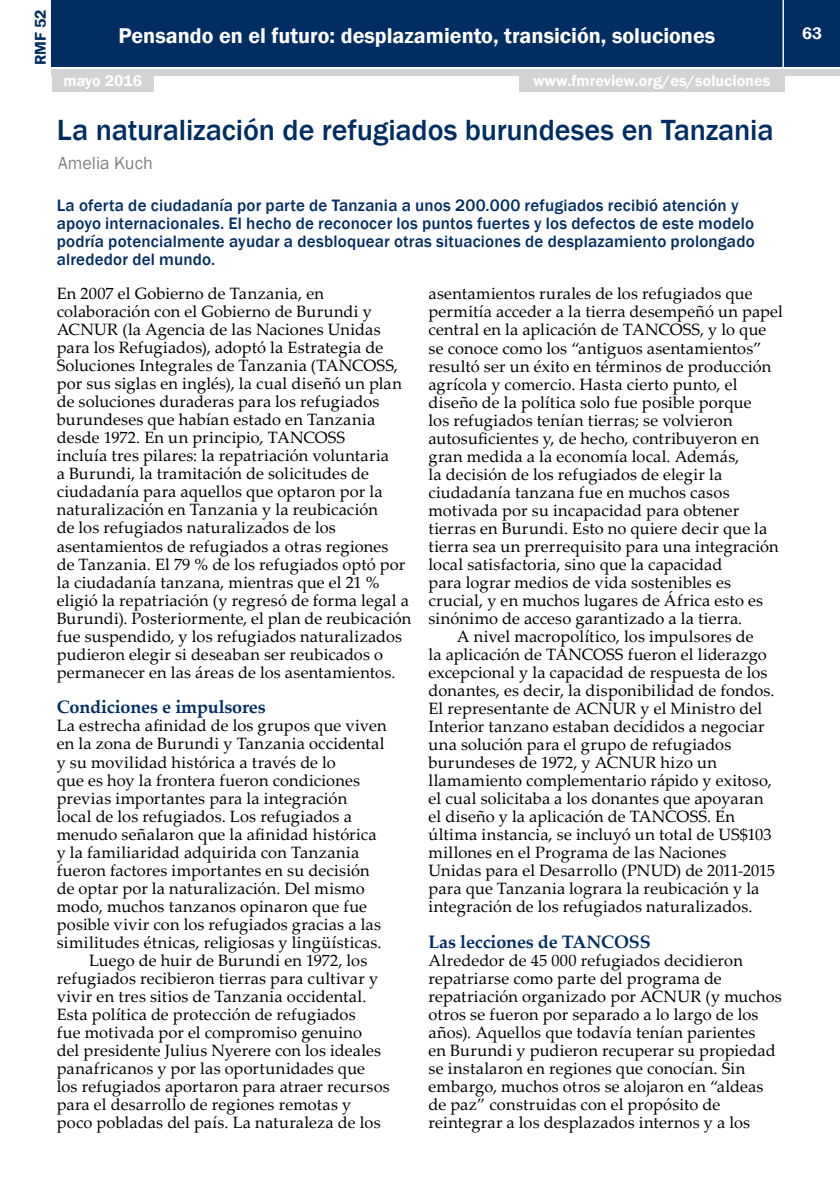
<style>
.page{position:relative;width:840px;height:1191px;background:#fff}
.page>*{position:absolute;margin:0;border:0;box-sizing:border-box;transform-origin:0 0}
.t1{font:500 30px "Franklin Gothic";letter-spacing:-.005em;color:#002d62}
.t2{font:600 22px "Franklin Gothic";color:#fff}
.t3{font:700 18px "Palatino Linotype";letter-spacing:-.01em;color:#002d62}
.t4{font:18px "Franklin Gothic";color:#808285}
.t5{font:500 17px/18px "Franklin Gothic";letter-spacing:.01em;color:#002d62}
.t6{font:600 17px "Franklin Gothic";color:#fff}
.t7{font:16.4px/18px "Palatino Linotype";letter-spacing:.01em;color:#000}
.t8{font:600 16px "Franklin Gothic";color:#fff}
.t9{font:600 16px "Franklin Gothic";color:#002d62}
</style>
<div class="page">
<div style="left:52px;top:0;width:787px;height:66px;background:#002d62"></div>
<div style="left:52px;top:69px;width:787px;height:6px;background:#d1d3d4"></div>
<hr style="left:782px;top:0;width:1px;height:68px;background:#fff">
<div style="left:52px;top:74px;width:102px;height:18px;background:#d1d3d4"></div>
<div style="left:518px;top:74px;width:266px;height:18px;background:#d1d3d4"></div>
<p class="t9" style="left:31px;top:65px;width:57px;rotate:-90deg">RMF 52</p>
<h2 class="t2" style="left:118px;top:22px;width:598px">Pensando en el futuro: desplazamiento, transición, soluciones</h2>
<p class="t8" style="left:64px;top:71px;width:80px">mayo 2016</p>
<p class="t8" style="left:532px;top:71px;width:238px">www.fmreview.org/es/soluciones</p>
<h1 class="t1" style="left:57px;top:112px;width:718px">La naturalización de refugiados burundeses en Tanzania</h1>
<p class="t4" style="left:58px;top:152px;width:96px">Amelia Kuch</p>
<p class="t5" style="left:57px;top:197px;width:699px">La oferta de ciudadanía por parte de Tanzania a unos 200.000 refugiados recibió atención y apoyo internacionales. El hecho de reconocer los puntos fuertes y los defectos de este modelo podría potencialmente ayudar a desbloquear otras situaciones de desplazamiento prolongado alrededor del mundo.</p>
<p class="t7" style="left:57px;top:284px;width:356px">En 2007 el Gobierno de Tanzania, en colaboración con el Gobierno de Burundi y ACNUR (la Agencia de las Naciones Unidas para los Refugiados), adoptó la Estrategia de Soluciones Integrales de Tanzania (TANCOSS, por sus siglas en inglés), la cual diseñó un plan de soluciones duraderas para los refugiados burundeses que habían estado en Tanzania desde 1972. En un principio, TANCOSS<br>incluía tres pilares: la repatriación voluntaria<br>a Burundi, la tramitación de solicitudes de ciudadanía para aquellos que optaron por la naturalización en Tanzania y la reubicación<br>de los refugiados naturalizados de los asentamientos de refugiados a otras regiones<br>de Tanzania. El 79 % de los refugiados optó por la ciudadanía tanzana, mientras que el 21 % eligió la repatriación (y regresó de forma legal a Burundi). Posteriormente, el plan de reubicación fue suspendido, y los refugiados naturalizados pudieron elegir si deseaban ser reubicados o permanecer en las áreas de los asentamientos.</p>
<p class="t3" style="left:57px;top:694px;width:210px">Condiciones e impulsores</p>
<p class="t7" style="left:57px;top:716px;width:331px">La estrecha afinidad de los grupos que viven</p>
<p class="t7" style="left:57px;top:734px;width:329px">en la zona de Burundi y Tanzania occidental</p>
<p class="t7" style="left:57px;top:752px;width:280px">y su movilidad histórica a través de lo</p>
<p class="t7" style="left:57px;top:770px;width:304px">que es hoy la frontera fueron condiciones</p>
<p class="t7" style="left:57px;top:788px;width:292px">previas importantes para la integración</p>
<p class="t7" style="left:57px;top:806px;width:296px">local de los refugiados. Los refugiados a</p>
<p class="t7" style="left:57px;top:824px;width:321px">menudo señalaron que la afinidad histórica</p>
<p class="t7" style="left:57px;top:842px;width:304px">y la familiaridad adquirida con Tanzania</p>
<p class="t7" style="left:57px;top:860px;width:314px">fueron factores importantes en su decisión</p>
<p class="t7" style="left:57px;top:878px;width:309px">de optar por la naturalización. Del mismo</p>
<p class="t7" style="left:57px;top:896px;width:312px">modo, muchos tanzanos opinaron que fue</p>
<p class="t7" style="left:57px;top:914px;width:325px">posible vivir con los refugiados gracias a las</p>
<p class="t7" style="left:57px;top:932px;width:326px">similitudes étnicas, religiosas y lingüísticas.</p>
<p class="t7" style="left:89px;top:950px;width:279px">Luego de huir de Burundi en 1972, los</p>
<p class="t7" style="left:57px;top:968px;width:323px">refugiados recibieron tierras para cultivar y</p>
<p class="t7" style="left:57px;top:986px;width:311px">vivir en tres sitios de Tanzania occidental.</p>
<p class="t7" style="left:57px;top:1004px;width:300px">Esta política de protección de refugiados</p>
<p class="t7" style="left:57px;top:1022px;width:307px">fue motivada por el compromiso genuino</p>
<p class="t7" style="left:57px;top:1040px;width:326px">del presidente Julius Nyerere con los ideales</p>
<p class="t7" style="left:57px;top:1058px;width:310px">panafricanos y por las oportunidades que</p>
<p class="t7" style="left:57px;top:1076px;width:334px">los refugiados aportaron para atraer recursos</p>
<p class="t7" style="left:57px;top:1094px;width:296px">para el desarrollo de regiones remotas y</p>
<p class="t7" style="left:57px;top:1112px;width:325px">poco pobladas del país. La naturaleza de los</p>
<p class="t7" style="left:428px;top:284px;width:325px">asentamientos rurales de los refugiados que</p>
<p class="t7" style="left:428px;top:302px;width:356px">permitía acceder a la tierra desempeñó un papel</p>
<p class="t7" style="left:428px;top:320px;width:339px">central en la aplicación de TANCOSS, y lo que</p>
<p class="t7" style="left:428px;top:338px;width:334px">se conoce como los “antiguos asentamientos”</p>
<p class="t7" style="left:428px;top:356px;width:344px">resultó ser un éxito en términos de producción</p>
<p class="t7" style="left:428px;top:374px;width:310px">agrícola y comercio. Hasta cierto punto, el</p>
<p class="t7" style="left:428px;top:392px;width:324px">diseño de la política solo fue posible porque</p>
<p class="t7" style="left:428px;top:410px;width:305px">los refugiados tenían tierras; se volvieron</p>
<p class="t7" style="left:428px;top:428px;width:332px">autosuficientes y, de hecho, contribuyeron en</p>
<p class="t7" style="left:428px;top:446px;width:312px">gran medida a la economía local. Además,</p>
<p class="t7" style="left:428px;top:464px;width:295px">la decisión de los refugiados de elegir la</p>
<p class="t7" style="left:428px;top:482px;width:302px">ciudadanía tanzana fue en muchos casos</p>
<p class="t7" style="left:428px;top:500px;width:312px">motivada por su incapacidad para obtener</p>
<p class="t7" style="left:428px;top:518px;width:340px">tierras en Burundi. Esto no quiere decir que la</p>
<p class="t7" style="left:428px;top:536px;width:351px">tierra sea un prerrequisito para una integración</p>
<p class="t7" style="left:428px;top:554px;width:295px">local satisfactoria, sino que la capacidad</p>
<p class="t7" style="left:428px;top:572px;width:304px">para lograr medios de vida sostenibles es</p>
<p class="t7" style="left:428px;top:590px;width:336px">crucial, y en muchos lugares de África esto es</p>
<p class="t7" style="left:428px;top:608px;width:315px">sinónimo de acceso garantizado a la tierra.</p>
<p class="t7" style="left:456px;top:626px;width:298px">A nivel macropolítico, los impulsores de</p>
<p class="t7" style="left:428px;top:644px;width:339px">la aplicación de TANCOSS fueron el liderazgo</p>
<p class="t7" style="left:428px;top:662px;width:340px">excepcional y la capacidad de respuesta de los</p>
<p class="t7" style="left:428px;top:680px;width:347px">donantes, es decir, la disponibilidad de fondos.</p>
<p class="t7" style="left:428px;top:698px;width:335px">El representante de ACNUR y el Ministro del</p>
<p class="t7" style="left:428px;top:716px;width:337px">Interior tanzano estaban decididos a negociar</p>
<p class="t7" style="left:428px;top:734px;width:304px">una solución para el grupo de refugiados</p>
<p class="t7" style="left:428px;top:752px;width:290px">burundeses de 1972, y ACNUR hizo un</p>
<p class="t7" style="left:428px;top:770px;width:344px">llamamiento complementario rápido y exitoso,</p>
<p class="t7" style="left:428px;top:788px;width:336px">el cual solicitaba a los donantes que apoyaran</p>
<p class="t7" style="left:428px;top:806px;width:308px">el diseño y la aplicación de TANCOSS. En</p>
<p class="t7" style="left:428px;top:824px;width:344px">última instancia, se incluyó un total de US$103</p>
<p class="t7" style="left:428px;top:842px;width:299px">millones en el Programa de las Naciones</p>
<p class="t7" style="left:428px;top:860px;width:348px">Unidas para el Desarrollo (PNUD) de 2011-2015</p>
<p class="t7" style="left:428px;top:878px;width:332px">para que Tanzania lograra la reubicación y la</p>
<p class="t7" style="left:428px;top:896px;width:325px">integración de los refugiados naturalizados.</p>
<p class="t3" style="left:428px;top:928px;width:224px">Las lecciones de TANCOSS</p>
<p class="t7" style="left:428px;top:950px;width:355px">Alrededor de 45 000 refugiados decidieron repatriarse como parte del programa de repatriación organizado por ACNUR (y muchos otros se fueron por separado a lo largo de los años). Aquellos que todavía tenían parientes<br>en Burundi y pudieron recuperar su propiedad se instalaron en regiones que conocían. Sin embargo, muchos otros se alojaron en “aldeas de paz” construidas con el propósito de reintegrar a los desplazados internos y a los</p>
<p class="t6" style="left:801px;top:23px;width:21px">63</p>
</div>
